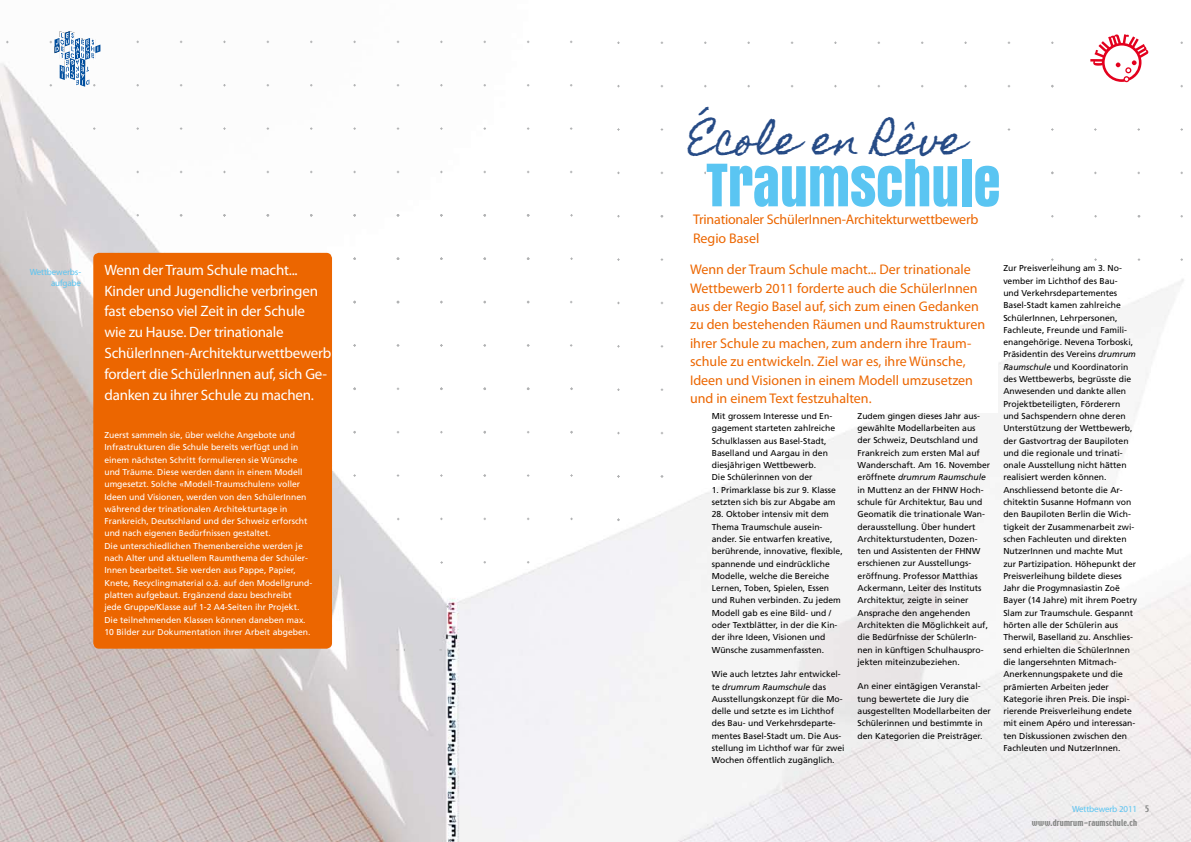
<style>
.page{position:relative;width:1191px;height:842px;background:#fff}
.page>*{position:absolute;margin:0;border:0;box-sizing:border-box;transform-origin:0 0}
.t1{font:54.8px "Anton";color:#5ac5f2}
.t2{font:39.8px "Homemade Apple";letter-spacing:-.02em;color:#264b86}
.t3{font:15px/20.9px "Myriad Pro";letter-spacing:-.015em;color:#fff}
.t4{font:14px/18.5px "Myriad Pro";color:#ec6600}
.t5{font:9px/11px "Myriad Pro";letter-spacing:-.015em;color:#5ac5f2;text-align:right}
.t6{font:8.6px/12.3px "Frutiger";color:#000}
.t7{font:8.6px/12.3px "Frutiger";color:#fff}
.t8{font:italic 8.6px "Frutiger CE";color:#000}
.t9{font:8px "Techno";letter-spacing:.025em;color:#868786}
.s1{font-family:"Frutiger";font-style:normal}
.s2{font-family:"Frutiger CE";font-style:italic}
</style>
<div class="page">
<img style="left:0;top:40px;width:1191px;height:802px">
<svg style="left:439px;top:649px;width:9px;height:2px"></svg>
<div style="left:706px;top:144px;width:308px;height:70px;background:#fff"></div>
<div style="left:689px;top:115px;width:313px;height:44px;background:#fff"></div>
<div style="left:93px;top:253px;width:239px;height:396px;background:#ec6600;border-radius:6px"></div>
<div style="left:693px;top:214px;width:328px;height:47px;background:#fff"></div>
<svg style="left:1090px;top:34px;width:58px;height:48px"></svg>
<div style="left:690px;top:264px;width:307px;height:148px;background:#fff"></div>
<svg style="left:50px;top:31px;width:50px;height:56px"></svg>
<h2 class="t2" style="left:689px;top:117px;width:278px">École en Rêve</h2>
<h1 class="t1" style="left:706px;top:144px;width:296px">TRAUMSCHULE</h1>
<h3 class="t4" style="left:693px;top:210px;width:287px">Trinationaler SchülerInnen-Architekturwettbewerb<br>Regio Basel</h3>
<p class="t3" style="left:104px;top:259px;width:228px">Wenn der Traum Schule macht...<br>Kinder und Jugendliche verbringen fast ebenso viel Zeit in der Schule<br>wie zu Hause. Der trinationale SchülerInnen-Architekturwettbewerb fordert die SchülerInnen auf, sich Ge&shy;danken zu ihrer Schule zu machen.</p>
<p class="t5" style="left:30px;top:266px;width:53px">Wettbewerbs&shy;aufgabe</p>
<p class="t4" style="left:690px;top:260px;width:296px">Wenn der Traum Schule macht... Der trinationale Wettbewerb 2011 forderte auch die SchülerInnen aus der Regio Basel auf, sich zum einen Gedanken zu den bestehenden Räumen und Raumstrukturen ihrer Schule zu machen, zum andern ihre Traum&shy;schule zu entwickeln. Ziel war es, ihre Wünsche, Ideen und Visionen in einem Modell umzusetzen und in einem Text festzuhalten.</p>
<p class="t7" style="left:104px;top:429px;width:209px">Zuerst sammeln sie, über welche Angebote und Infrastrukturen die Schule bereits verfügt und in einem nächsten Schritt formulieren sie Wünsche und Träume. Diese werden dann in einem Modell umgesetzt. Solche «Modell-Traumschulen» voller Ideen und Visionen, werden von den SchülerInnen während der trinationalen Architekturtage in Frankreich, Deutschland und der Schweiz erforscht und nach eigenen Bedürfnissen gestaltet.<br>Die unterschiedlichen Themenbereiche werden je nach Alter und aktuellem Raumthema der Schüler-Innen bearbeitet. Sie werden aus Pappe, Papier, Knete, Recyclingmaterial o.ä. auf den Modellgrund&shy;platten aufgebaut. Ergänzend dazu beschreibt<br>jede Gruppe/Klasse auf 1-2 A4-Seiten ihr Projekt.<br>Die teilnehmenden Klassen können daneben max.<br>10 Bilder zur Dokumentation ihrer Arbeit abgeben.</p>
<p class="t6" style="left:711px;top:410px;width:125px">Mit grossem Interesse und En&shy;gagement starteten zahlreiche<br>Schulklassen aus Basel-Stadt,<br>Baselland und Aargau in den diesjährigen Wettbewerb.<br>Die Schülerinnen von der</p>
<p class="t6" style="left:711px;top:484px;width:126px">1. Primarklasse bis zur 9. Klasse setzten sich bis zur Abgabe am</p>
<p class="t6" style="left:711px;top:508px;width:132px">28. Oktober intensiv mit dem<br>Thema Traumschule ausein&shy;ander. Sie entwarfen kreative, berührende, innovative, flexible, spannende und eindrückliche<br>Modelle, welche die Bereiche<br>Lernen, Toben, Spielen, Essen und Ruhen verbinden. Zu jedem<br>Modell gab es eine Bild- und / oder Textblätter, in der die Kin&shy;der ihre Ideen, Visionen und<br>Wünsche zusammenfassten.</p>
<p class="t6" style="left:711px;top:668px;width:131px">Wie auch letztes Jahr entwickel-</p>
<p class="t8" style="left:711px;top:681px;width:116px"><span class="s1">te</span> drumrum Raumschule <span class="s1">das</span></p>
<p class="t6" style="left:711px;top:693px;width:134px">Ausstellungskonzept für die Mo&shy;delle und setzte es im Lichthof des Bau- und Verkehrsdeparte&shy;mentes Basel-Stadt um. Die Aus&shy;stellung im Lichthof war für zwei<br>Wochen öffentlich zugänglich.</p>
<p class="t6" style="left:857px;top:410px;width:134px">Zudem gingen dieses Jahr aus&shy;gewählte Modellarbeiten aus der Schweiz, Deutschland und<br>Frankreich zum ersten Mal auf<br>Wanderschaft. Am 16. November</p>
<p class="t8" style="left:857px;top:472px;width:130px"><span class="s1">eröffnete</span> drumrum Raumschule</p>
<p class="t6" style="left:857px;top:484px;width:132px">in Muttenz an der FHNW Hoch&shy;schule für Architektur, Bau und<br>Geomatik die trinationale Wan&shy;derausstellung. Über hundert<br>Architekturstudenten, Dozen&shy;ten und Assistenten der FHNW erschienen zur Ausstellungs&shy;eröffnung. Professor Matthias<br>Ackermann, Leiter des Instituts<br>Architektur, zeigte in seiner<br>Ansprache den angehenden<br>Architekten die Möglichkeit auf, die Bedürfnisse der SchülerIn&shy;nen in künftigen Schulhauspro&shy;jekten miteinzubeziehen.</p>
<p class="t6" style="left:857px;top:680px;width:135px">An einer eintägigen Veranstal&shy;tung bewertete die Jury die ausgestellten Modellarbeiten der<br>Schülerinnen und bestimmte in den Kategorien die Preisträger.</p>
<p class="t6" style="left:1003px;top:262px;width:135px">Zur Preisverleihung am 3. No&shy;vember im Lichthof des Bau-<br>und Verkehrsdepartementes<br>Basel-Stadt kamen zahlreiche<br>SchülerInnen, Lehrpersonen,<br>Fachleute, Freunde und Famili&shy;enangehörige. Nevena Torboski,<br>Präsidentin des Vereins <span class="s2">drumrum<br>Raumschule</span> und Koordinatorin des Wettbewerbs, begrüsste die<br>Anwesenden und dankte allen<br>Projektbeteiligten, Förderern und Sachspendern ohne deren<br>Unterstützung der Wettbewerb, der Gastvortrag der Baupiloten und die regionale und trinati&shy;onale Ausstellung nicht hätten realisiert werden können.<br>Anschliessend betonte die Ar&shy;chitektin Susanne Hofmann von den Baupiloten Berlin die Wich&shy;tigkeit der Zusammenarbeit zwi&shy;schen Fachleuten und direkten<br>NutzerInnen und machte Mut zur Partizipation. Höhepunkt der<br>Preisverleihung bildete dieses<br>Jahr die Progymnasiastin Zoë<br>Bayer (14 Jahre) mit ihrem Poetry<br>Slam zur Traumschule. Gespannt hörten alle der Schülerin aus<br>Therwil, Baselland zu. Anschlies&shy;send erhielten die SchülerInnen die langersehnten Mitmach-<br>Anerkennungspakete und die prämierten Arbeiten jeder<br>Kategorie ihren Preis. Die inspi&shy;rierende Preisverleihung endete mit einem Apéro und interessan&shy;ten Diskussionen zwischen den<br>Fachleuten und NutzerInnen.</p>
<p class="t5" style="left:1072px;top:803px;width:67px">Wettbewerb 2011</p>
<p class="t9" style="left:1031px;top:817px;width:107px">www.drumrum-raumschule.ch</p>
<p class="t9" style="left:1145px;top:804px;width:5px">5</p>
</div>
